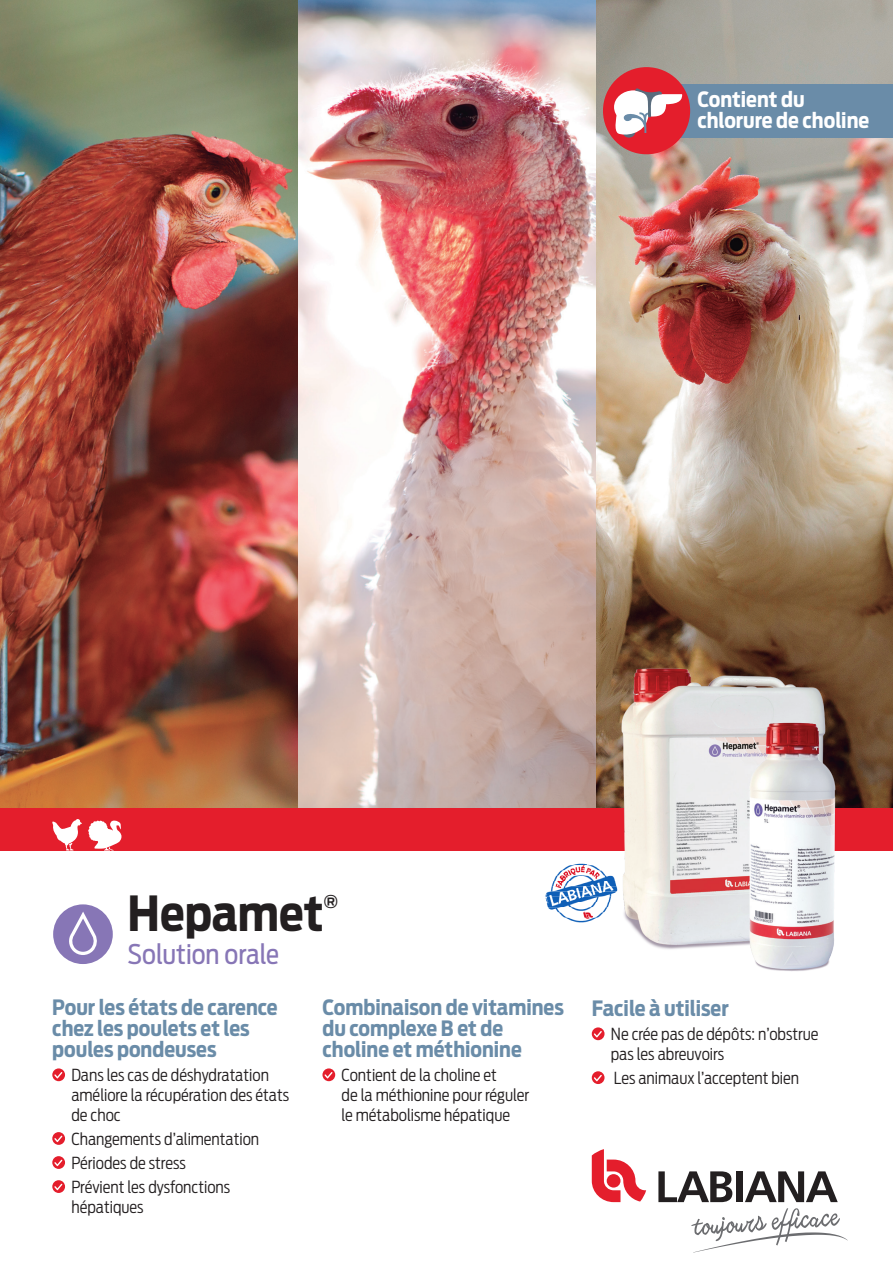
<style>
.page{position:relative;width:893px;height:1263px;background:#fff}
.page>*{position:absolute;margin:0;border:0;box-sizing:border-box;transform-origin:0 0}
.t1{font:700 48px "Antenna Cond";color:#231f20}
.t2{font:27px "Antenna Cond";color:#8776b6}
.portada_titular{font:700 21px/21px "Antenna Cond";color:#6a8ca8}
.portada_titular-2{font:700 21px/21px "Antenna Cond";color:#fff}
.t3{font:700 17.55px "Antenna";color:#231f20}
.portada_texto{font:300 16.5px/19.8px "Antenna Cond";color:#231f20}
</style>
<div class="page">
<img style="left:0;top:0;width:893px;height:808px">
<div style="left:0;top:808px;width:893px;height:42px;background:#e41e2c"></div>
<svg style="left:52px;top:819px;width:30px;height:31px"></svg>
<img style="left:573px;top:863px;width:17px;height:2px">
<img style="left:562px;top:865px;width:38px;height:5px">
<img style="left:556px;top:870px;width:46px;height:6px">
<img style="left:553px;top:876px;width:49px;height:5px">
<img style="left:545px;top:881px;width:57px;height:26px">
<img style="left:548px;top:907px;width:44px;height:5px">
<img style="left:558px;top:912px;width:44px;height:6px">
<img style="left:566px;top:918px;width:30px;height:5px">
<div style="left:665px;top:84px;width:228px;height:53px;background:#6a8ca8"></div>
<div style="left:53px;top:904px;width:60px;height:60px;background:#8776b6;border-radius:50%"></div>
<svg style="left:69px;top:912px;width:28px;height:43px"></svg>
<svg style="left:88px;top:820px;width:33px;height:30px"></svg>
<svg style="left:52px;top:1068px;width:13px;height:13px"></svg>
<svg style="left:52px;top:1132px;width:13px;height:13px"></svg>
<svg style="left:52px;top:1156px;width:13px;height:13px"></svg>
<svg style="left:52px;top:1180px;width:13px;height:13px"></svg>
<svg style="left:322px;top:1068px;width:13px;height:13px"></svg>
<svg style="left:592px;top:1027px;width:12px;height:13px"></svg>
<svg style="left:592px;top:1071px;width:12px;height:13px"></svg>
<div style="left:603px;top:67px;width:87px;height:87px;background:#e41e2c;border-radius:50%"></div>
<svg style="left:623px;top:126px;width:12px;height:12px"></svg>
<svg style="left:614px;top:88px;width:68px;height:48px"></svg>
<svg style="left:658px;top:1171px;width:74px;height:31px"></svg>
<div style="left:736px;top:1171px;width:6px;height:31px;background:#231f20"></div>
<svg style="left:745px;top:1171px;width:93px;height:31px"></svg>
<svg style="left:592px;top:1149px;width:54px;height:53px"></svg>
<svg style="left:691px;top:1208px;width:157px;height:44px"></svg>
<img style="left:602px;top:607px;width:233px;height:342px">
<img style="left:709px;top:647px;width:165px;height:324px">
<p class="portada_titular-2" style="left:697px;top:89px;width:173px">Contient du chlorure de choline</p>
<p class="t1" style="left:128px;top:885px;width:198px">Hepamet</p>
<p class="t3" style="left:324px;top:891px;width:16px">®</p>
<p class="t2" style="left:128px;top:938px;width:153px">Solution orale</p>
<p class="portada_titular" style="left:52px;top:997px;width:227px">Pour les états de carence chez les poulets et les poules pondeuses</p>
<p class="portada_texto" style="left:71px;top:1065px;width:219px">Dans les cas de déshydratation améliore la récupération des états de choc</p>
<p class="portada_texto" style="left:71px;top:1129px;width:189px">Changements d’alimentation</p>
<p class="portada_texto" style="left:71px;top:1153px;width:116px">Périodes de stress</p>
<p class="portada_texto" style="left:71px;top:1177px;width:160px">Prévient les dysfonctions hépatiques</p>
<p class="portada_titular" style="left:322px;top:997px;width:243px">Combinaison de vitamines du complexe B et de choline et méthionine</p>
<p class="portada_texto" style="left:342px;top:1065px;width:189px">Contient de la choline et<br>de la méthionine pour réguler le métabolisme hépatique</p>
<p class="portada_titular" style="left:592px;top:998px;width:138px">Facile à utiliser</p>
<p class="portada_texto" style="left:611px;top:1024px;width:209px">Ne crée pas de dépôts: n’obstrue pas les abreuvoirs</p>
<p class="portada_texto" style="left:614px;top:1068px;width:187px">Les animaux l’acceptent bien</p>
</div>
